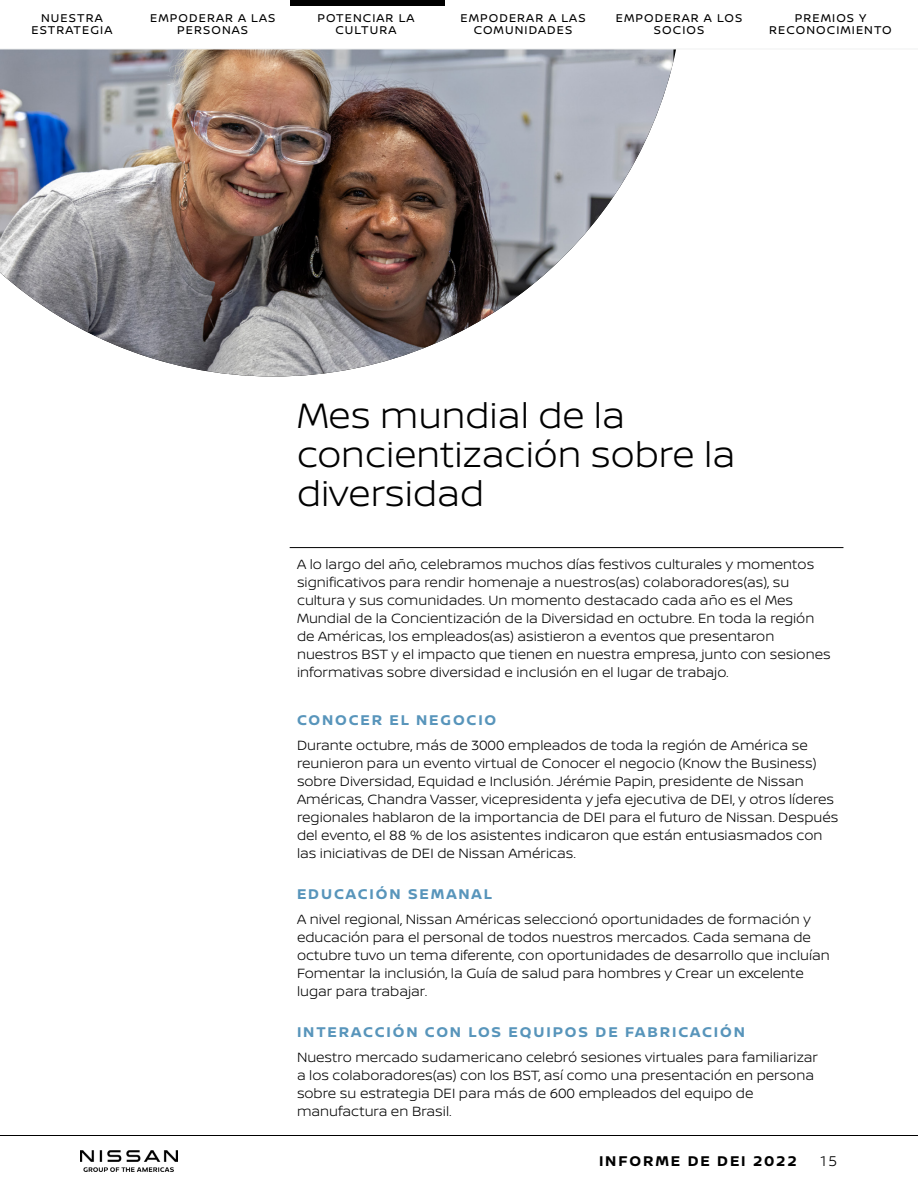
<style>
.page{position:relative;width:918px;height:1188px;background:#fff}
.page>*{position:absolute;margin:0;border:0;box-sizing:border-box;transform-origin:0 0}
.t1{font:300 37.5px/39px "Nissan Brand";color:#000}
.t2{font:700 15px "Nissan Brand";letter-spacing:.125em;color:#5895bb}
.t3{font:700 15px "Nissan Brand";letter-spacing:.125em;color:#000}
.t4{font:300 15px "Nissan Brand";color:#000}
.Body_Text{font:300 14.25px/18px "Nissan Brand";color:#000}
.t5{font:12px/12px "Nissan Brand";letter-spacing:.09em;color:#000;text-align:center}
</style>
<div class="page">
<img style="left:0;top:50px;width:673px;height:326px">
<hr style="left:0;top:49px;width:918px;height:1px;background:#eff0f0">
<div style="left:290px;top:0;width:154px;height:5px;background:#000"></div>
<hr style="left:0;top:1135px;width:918px;height:1px;background:#000">
<hr style="left:290px;top:547px;width:553px;height:1px;background:#000">
<p class="t5" style="left:31px;top:11px;width:82px">NUESTRA<br>ESTRATEGIA</p>
<p class="t5" style="left:150px;top:11px;width:127px">EMPODERAR A LAS<br>PERSONAS</p>
<p class="t5" style="left:317px;top:11px;width:98px">POTENCIAR LA<br>CULTURA</p>
<p class="t5" style="left:460px;top:11px;width:127px">EMPODERAR A LAS<br>COMUNIDADES</p>
<p class="t5" style="left:616px;top:11px;width:128px">EMPODERAR A LOS<br>SOCIOS</p>
<p class="t5" style="left:769px;top:11px;width:124px">PREMIOS Y<br>RECONOCIMIENTO</p>
<h2 class="t1" style="left:297px;top:395px;width:440px">Mes mundial de la concientización sobre la diversidad</h2>
<h2 class="Body_Text" style="left:297px;top:555px;width:535px">A lo largo del año, celebramos muchos días festivos culturales y momentos significativos para rendir homenaje a nuestros(as) colaboradores(as), su cultura y sus comunidades. Un momento destacado cada año es el Mes Mundial de la Concientización de la Diversidad en octubre. En toda la región de Américas, los empleados(as) asistieron a eventos que presentaron nuestros BST y el impacto que tienen en nuestra empresa, junto con sesiones informativas sobre diversidad e inclusión en el lugar de trabajo.</h2>
<h4 class="t2" style="left:297px;top:710px;width:201px">CONOCER EL NEGOCIO</h4>
<p class="Body_Text" style="left:297px;top:736px;width:543px">Durante octubre, más de 3000 empleados de toda la región de América se reunieron para un evento virtual de Conocer el negocio (Know the Business) sobre Diversidad, Equidad e Inclusión. Jérémie Papin, presidente de Nissan Américas, Chandra Vasser, vicepresidenta y jefa ejecutiva de DEI, y otros líderes regionales hablaron de la importancia de DEI para el futuro de Nissan. Después del evento, el 88 % de los asistentes indicaron que están entusiasmados con las iniciativas de DEI de Nissan Américas.</p>
<h4 class="t2" style="left:297px;top:884px;width:196px">EDUCACIÓN SEMANAL</h4>
<p class="Body_Text" style="left:297px;top:910px;width:534px">A nivel regional, Nissan Américas seleccionó oportunidades de formación y educación para el personal de todos nuestros mercados. Cada semana de octubre tuvo un tema diferente, con oportunidades de desarrollo que incluían Fomentar la inclusión, la Guía de salud para hombres y Crear un excelente lugar para trabajar.</p>
<h4 class="t2" style="left:297px;top:1022px;width:450px">INTERACCIÓN CON LOS EQUIPOS DE FABRICACIÓN</h4>
<p class="Body_Text" style="left:297px;top:1048px;width:523px">Nuestro mercado sudamericano celebró sesiones virtuales para familiarizar a los colaboradores(as) con los BST, así como una presentación en persona sobre su estrategia DEI para más de 600 empleados del equipo de manufactura en Brasil.</p>
<h4 class="t3" style="left:599px;top:1150px;width:199px">INFORME DE DEI 2022</h4>
<h4 class="t4" style="left:821px;top:1150px;width:18px">15</h4>
</div>
